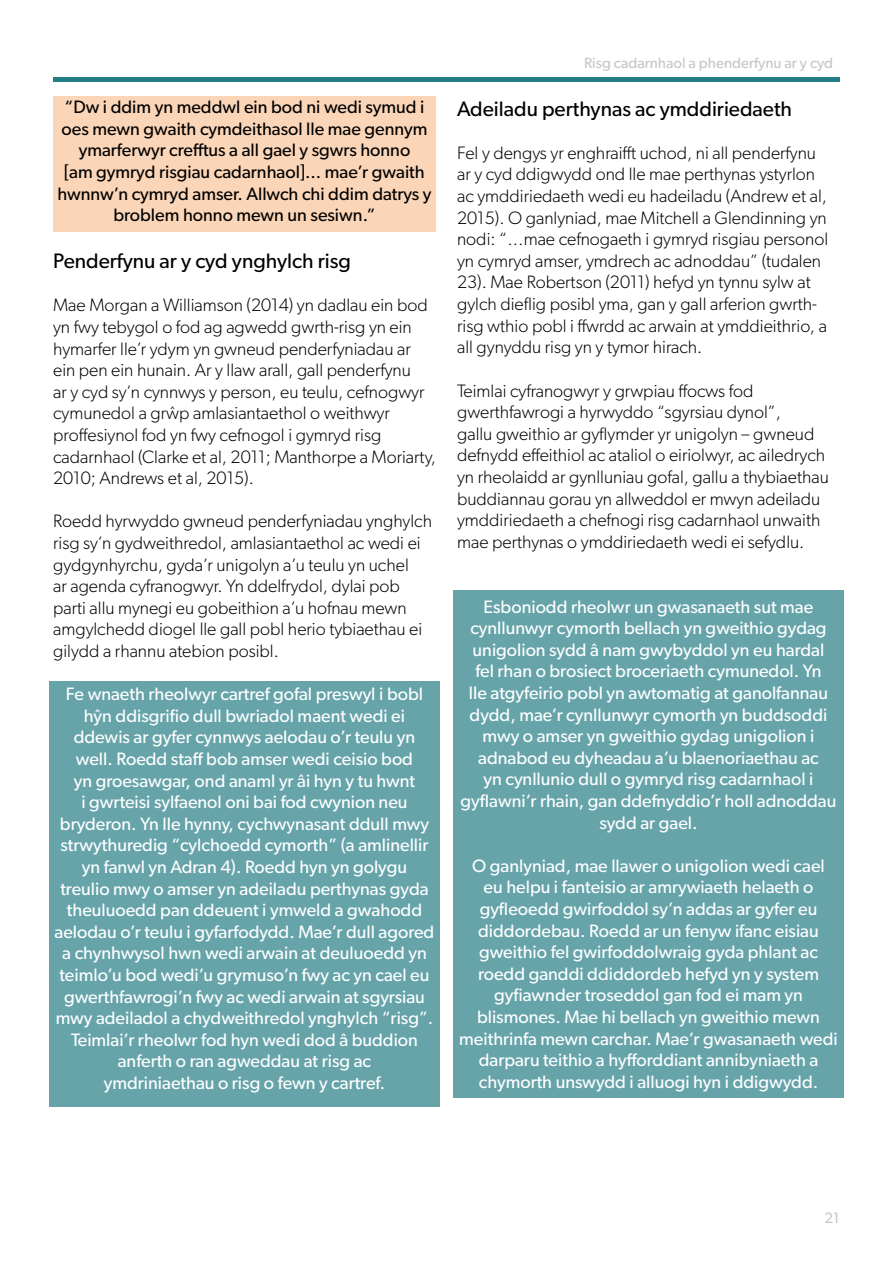
<style>
.page{position:relative;width:893px;height:1263px;background:#fff}
.page>*{position:absolute;margin:0;border:0;box-sizing:border-box;transform-origin:0 0}
.t1{font:21px "Gibson";color:#000}
.t2{font:18px/21.6px "Gibson";color:#fff;text-align:center}
.t3{font:300 18px/21.6px "Gibson";color:#000}
.t4{font:18px/21.6px "Gibson";color:#000;text-align:center}
.t5{font:15px "Gibson";color:#c6c6c6}
</style>
<div class="page">
<div style="left:53px;top:97px;width:383px;height:135px;background:#fbd5b7"></div>
<div style="left:453px;top:591px;width:391px;height:507px;background:#66a4aa"></div>
<div style="left:49px;top:681px;width:390px;height:426px;background:#66a4aa"></div>
<hr style="left:53px;top:78px;width:787px;height:4px;background:#257d86">
<p class="t4" style="left:58px;top:96px;width:375px">“Dw i ddim yn meddwl ein bod ni wedi symud i oes mewn gwaith cymdeithasol lle mae gennym ymarferwyr crefftus a all gael y sgwrs honno<br>[am gymryd risgiau cadarnhaol]... mae’r gwaith hwnnw’n cymryd amser. Allwch chi ddim datrys y broblem honno mewn un sesiwn.”</p>
<p class="t1" style="left:53px;top:248px;width:299px">Penderfynu ar y cyd ynghylch risg</p>
<p class="t3" style="left:53px;top:294px;width:384px">Mae Morgan a Williamson (2014) yn dadlau ein bod yn fwy tebygol o fod ag agwedd gwrth-risg yn ein hymarfer lle’r ydym yn gwneud penderfyniadau ar ein pen ein hunain. Ar y llaw arall, gall penderfynu<br>ar y cyd sy’n cynnwys y person, eu teulu, cefnogwyr cymunedol a grŵp amlasiantaethol o weithwyr proffesiynol fod yn fwy cefnogol i gymryd risg cadarnhaol (Clarke et al, 2011; Manthorpe a Moriarty, 2010; Andrews et al, 2015).</p>
<p class="t3" style="left:53px;top:510px;width:380px">Roedd hyrwyddo gwneud penderfyniadau ynghylch risg sy’n gydweithredol, amlasiantaethol ac wedi ei gydgynhyrchu, gyda’r unigolyn a’u teulu yn uchel<br>ar agenda cyfranogwyr. Yn ddelfrydol, dylai pob parti allu mynegi eu gobeithion a’u hofnau mewn amgylchedd diogel lle gall pobl herio tybiaethau ei gilydd a rhannu atebion posibl.</p>
<p class="t2" style="left:55px;top:683px;width:381px">Fe wnaeth rheolwyr cartref gofal preswyl i bobl hŷn ddisgrifio dull bwriadol maent wedi ei ddewis ar gyfer cynnwys aelodau o’r teulu yn well. Roedd staff bob amser wedi ceisio bod<br>yn groesawgar, ond anaml yr âi hyn y tu hwnt<br>i gwrteisi sylfaenol oni bai fod cwynion neu bryderon. Yn lle hynny, cychwynasant ddull mwy strwythuredig “cylchoedd cymorth” (a amlinellir yn fanwl yn Adran 4). Roedd hyn yn golygu<br>treulio mwy o amser yn adeiladu perthynas gyda theuluoedd pan ddeuent i ymweld a gwahodd aelodau o’r teulu i gyfarfodydd. Mae’r dull agored a chynhwysol hwn wedi arwain at deuluoedd yn teimlo’u bod wedi’u grymuso’n fwy ac yn cael eu gwerthfawrogi’n fwy ac wedi arwain at sgyrsiau mwy adeiladol a chydweithredol ynghylch “risg”.<br>Teimlai’r rheolwr fod hyn wedi dod â buddion anferth o ran agweddau at risg ac<br>ymdriniaethau o risg o fewn y cartref.</p>
<p class="t5" style="left:584px;top:54px;width:251px">Risg cadarnhaol a phenderfynu ar y cyd</p>
<p class="t1" style="left:457px;top:96px;width:336px">Adeiladu perthynas ac ymddiriedaeth</p>
<p class="t3" style="left:457px;top:142px;width:373px">Fel y dengys yr enghraifft uchod, ni all penderfynu ar y cyd ddigwydd ond lle mae perthynas ystyrlon ac ymddiriedaeth wedi eu hadeiladu (Andrew et al, 2015). O ganlyniad, mae Mitchell a Glendinning yn nodi: “…mae cefnogaeth i gymryd risgiau personol yn cymryd amser, ymdrech ac adnoddau” (tudalen 23). Mae Robertson (2011) hefyd yn tynnu sylw at gylch dieflig posibl yma, gan y gall arferion gwrth&shy;risg wthio pobl i ffwrdd ac arwain at ymddieithrio, a all gynyddu risg yn y tymor hirach.</p>
<p class="t3" style="left:457px;top:379px;width:373px">Teimlai cyfranogwyr y grwpiau ffocws fod gwerthfawrogi a hyrwyddo “sgyrsiau dynol”,<br>gallu gweithio ar gyflymder yr unigolyn – gwneud defnydd effeithiol ac ataliol o eiriolwyr, ac ailedrych yn rheolaidd ar gynlluniau gofal, gallu a thybiaethau buddiannau gorau yn allweddol er mwyn adeiladu ymddiriedaeth a chefnogi risg cadarnhaol unwaith mae perthynas o ymddiriedaeth wedi ei sefydlu.</p>
<p class="t2" style="left:461px;top:595px;width:377px">Esboniodd rheolwr un gwasanaeth sut mae cynllunwyr cymorth bellach yn gweithio gydag unigolion sydd â nam gwybyddol yn eu hardal<br>fel rhan o brosiect broceriaeth cymunedol. Yn<br>lle atgyfeirio pobl yn awtomatig at ganolfannau dydd, mae’r cynllunwyr cymorth yn buddsoddi mwy o amser yn gweithio gydag unigolion i adnabod eu dyheadau a’u blaenoriaethau ac<br>yn cynllunio dull o gymryd risg cadarnhaol i gyflawni’r rhain, gan ddefnyddio’r holl adnoddau sydd ar gael.</p>
<p class="t2" style="left:459px;top:854px;width:380px">O ganlyniad, mae llawer o unigolion wedi cael<br>eu helpu i fanteisio ar amrywiaeth helaeth o gyfleoedd gwirfoddol sy’n addas ar gyfer eu diddordebau. Roedd ar un fenyw ifanc eisiau gweithio fel gwirfoddolwraig gyda phlant ac roedd ganddi ddiddordeb hefyd yn y system gyfiawnder troseddol gan fod ei mam yn blismones. Mae hi bellach yn gweithio mewn meithrinfa mewn carchar. Mae’r gwasanaeth wedi darparu teithio a hyfforddiant annibyniaeth a chymorth unswydd i alluogi hyn i ddigwydd.</p>
<p class="t5" style="left:824px;top:1209px;width:17px">21</p>
</div>
